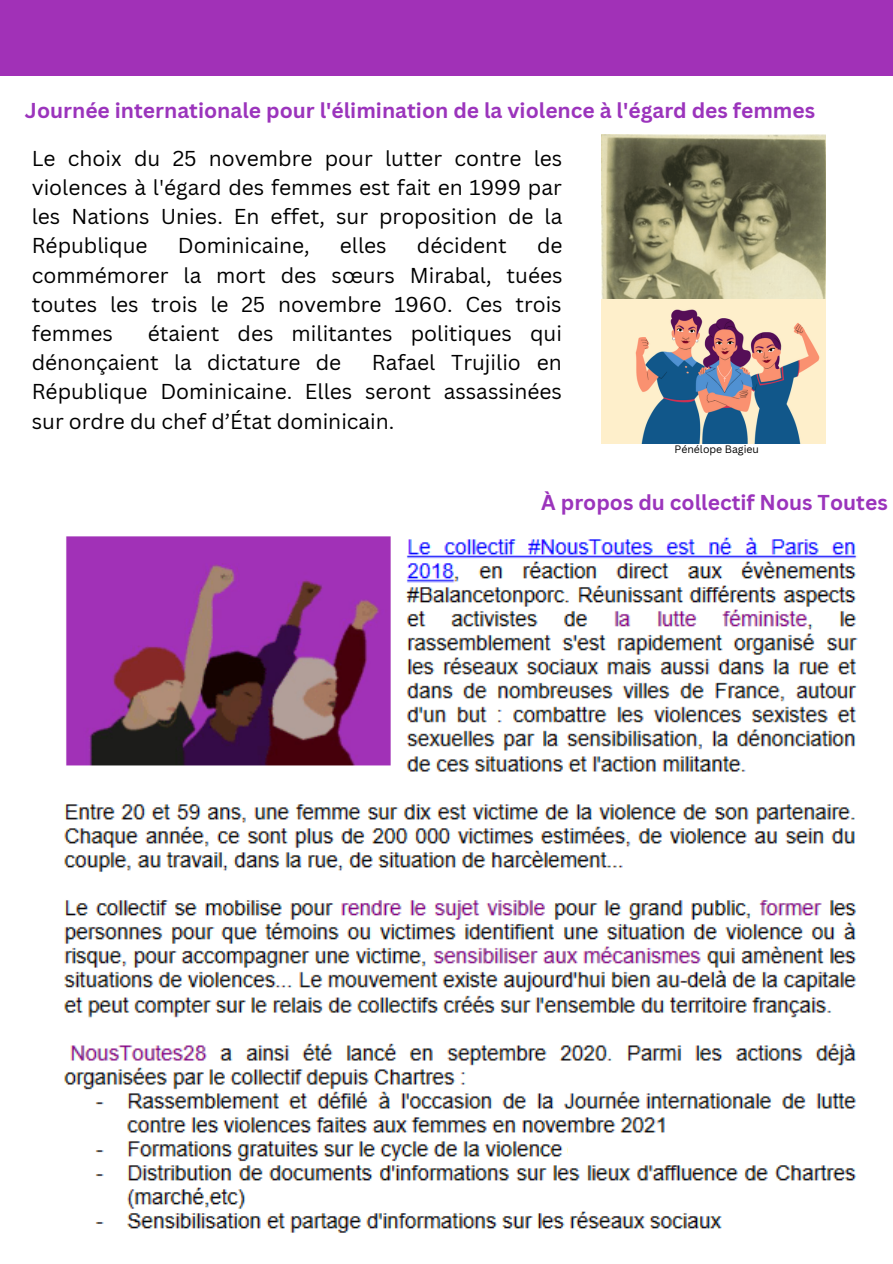
<style>
.page{position:relative;width:893px;height:1264px;background:#fff}
.page>*{position:absolute;margin:0;border:0;box-sizing:border-box;transform-origin:0 0}
.t1{font:21px/29.2px "Canva Sans";color:#000;text-align:justify}
.t2{font:700 21px "Canva Sans";color:#9b34bc}
.t3{font:10.5px "Canva Sans";color:#000}
</style>
<div class="page">
<div style="left:0;top:0;width:892px;height:76px;background:#a131b7"></div>
<img style="left:64px;top:536px;width:794px;height:697px">
<img style="left:601px;top:135px;width:224px;height:164px">
<img style="left:601px;top:299px;width:224px;height:144px">
<div style="left:568px;top:1137px;width:186px;height:23px;background:#fff"></div>
<p class="t2" style="left:25px;top:96px;width:791px">Journée internationale pour l'élimination de la violence à l'égard des femmes</p>
<p class="t1" style="left:32px;top:143px;width:532px">Le choix du 25 novembre pour lutter contre les violences à l'égard des femmes est fait en 1999 par les Nations Unies. En effet, sur proposition de la République</p>
<p class="t1" style="left:32px;top:230px;width:532px;text-indent:505px">de commémorer la mort des sœurs Mirabal, tuées toutes les trois le 25 novembre 1960. Ces trois femmes</p>
<p class="t1" style="left:178px;top:230px;width:133px">Dominicaine,</p>
<p class="t1" style="left:340px;top:230px;width:48px">elles</p>
<p class="t1" style="left:417px;top:230px;width:91px">décident</p>
<p class="t1" style="left:32px;top:318px;width:531px;text-indent:116px">étaient des militantes politiques qui dénonçaient la dictature de</p>
<p class="t1" style="left:32px;top:347px;width:532px;text-indent:340px">Rafael Trujilio en République Dominicaine. Elles seront assassinées sur ordre du chef d’État dominicain.</p>
<p class="t3" style="left:674px;top:442px;width:86px">Pénélope Bagieu</p>
<p class="t2" style="left:541px;top:487px;width:348px">À propos du collectif Nous Toutes</p>
</div>
